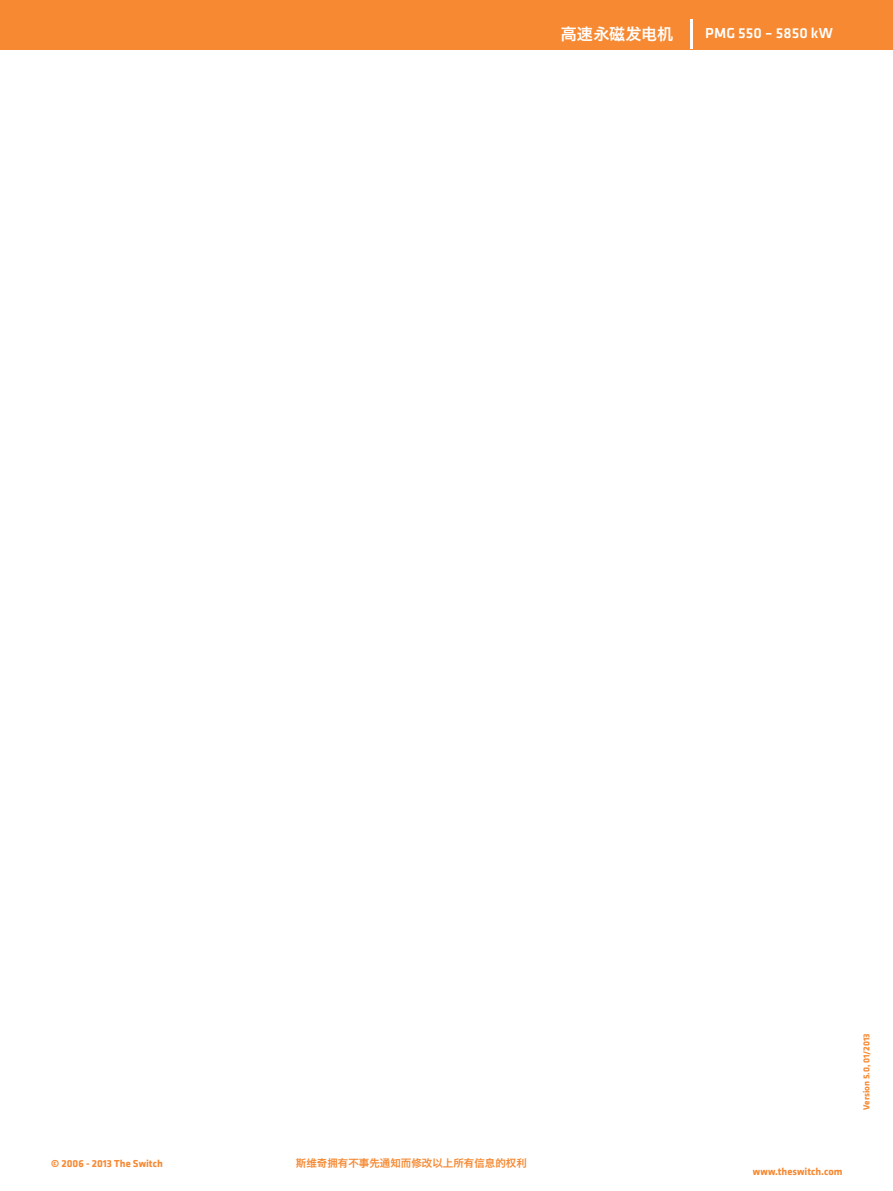
<style>
.page{position:relative;width:893px;height:1191px;background:#fff}
.page>*{position:absolute;margin:0;border:0;box-sizing:border-box;transform-origin:0 0}
.t1{font:16.05px "Hiragino Sans GB W6";color:#fff}
.t2{font:500 15px "Klavika";letter-spacing:.01em;color:#fff}
.t3{font:700 10.5px "Klavika";color:#f68932}
.t4{font:10.5px "Hiragino Sans GB W6";color:#f68932}
.t5{font:700 9px "Klavika";color:#f68932}
</style>
<div class="page">
<div style="left:0;top:0;width:893px;height:49px;background:#f68932"></div>
<hr style="left:690px;top:19px;width:2px;height:30px;background:#fff">
<h1 class="t1" style="left:561px;top:23px;width:114px">高速永磁发电机</h1>
<h2 class="t2" style="left:705px;top:23px;width:129px">PMG 550 – 5850 kW</h2>
<p class="t3" style="left:51px;top:1156px;width:113px">© 2006 - 2013 The Switch</p>
<p class="t4" style="left:296px;top:1156px;width:232px">斯维奇拥有不事先通知而修改以上所有信息的权利</p>
<p class="t5" style="left:860px;top:1109px;width:78px;rotate:-90deg">Version 5.0, 01/2013</p>
<p class="t3" style="left:753px;top:1163px;width:91px">www.theswitch.com</p>
</div>
